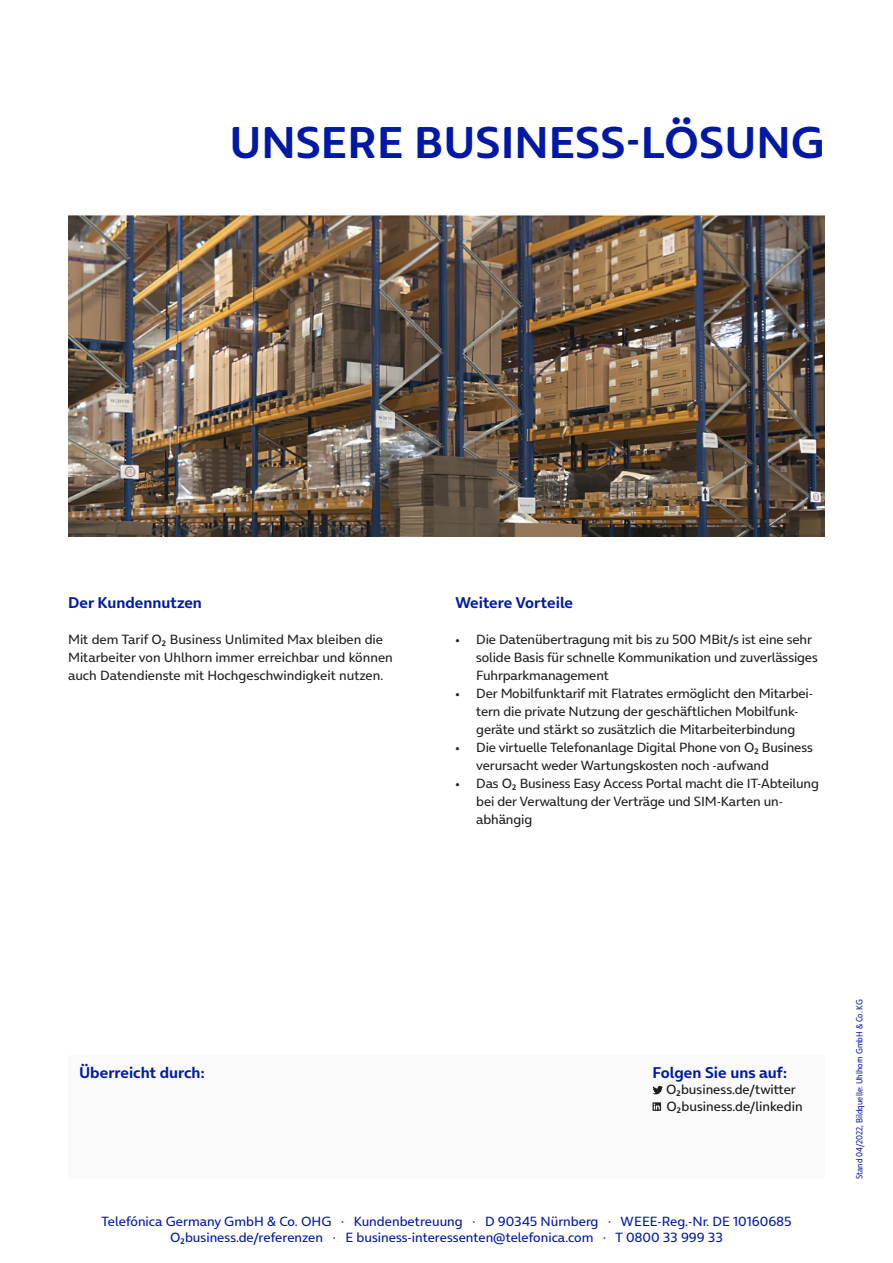
<style>
.page{position:relative;width:893px;height:1263px;background:#fff}
.page>*{position:absolute;margin:0;border:0;box-sizing:border-box;transform-origin:0 0}
.t1{font:700 45px "On Air";color:#0019a5}
.t2{font:700 15.75px "On Air";color:#0019a5}
.t3{font:13.5px/18px "On Air";letter-spacing:-.01em;color:#1f1f1f}
.t4{font:13.5px/16.5px "On Air";color:#0019a5;text-align:center}
.t5{font:13.5px/16.5px "On Air";color:#181716}
.t6{font:9px "On Air";color:#0019a5;scale:.87 1}
</style>
<div class="page">
<img style="left:68px;top:215px;width:757px;height:321px">
<div style="left:68px;top:1056px;width:757px;height:123px;background:#fafafa"></div>
<svg style="left:652px;top:1086px;width:11px;height:8px"></svg>
<svg style="left:652px;top:1102px;width:9px;height:9px"></svg>
<h1 class="t1" style="left:229px;top:104px;width:597px">UNSERE BUSINESS-LÖSUNG</h1>
<p class="t2" style="left:68px;top:589px;width:135px">Der Kundennutzen</p>
<p class="t3" style="left:68px;top:629px;width:326px">Mit dem Tarif π Business Unlimited Max bleiben die<br>Mitarbeiter von Uhlhorn immer erreichbar und können auch Datendienste mit Hochgeschwindigkeit nutzen.</p>
<p class="t2" style="left:455px;top:589px;width:120px">Weitere Vorteile</p>
<p class="t3" style="left:476px;top:629px;width:343px;text-indent:-21px">• Die Datenübertragung mit bis zu 500 MBit/s ist eine sehr solide Basis für schnelle Kommunikation und zuverlässiges<br>Fuhrparkmanagement</p>
<p class="t3" style="left:455px;top:683px;width:360px;text-align:center">• Der Mobilfunktarif mit Flatrates ermöglicht den Mitarbei&shy;tern die private Nutzung der geschäftlichen Mobilfunk&shy;geräte und stärkt so zusätzlich die Mitarbeiterbindung</p>
<p class="t3" style="left:476px;top:737px;width:338px;text-indent:-21px">• Die virtuelle Telefonanlage Digital Phone von π Business verursacht weder Wartungskosten noch -aufwand</p>
<p class="t3" style="left:476px;top:773px;width:344px;text-indent:-21px">• Das π Business Easy Access Portal macht die IT-Abteilung bei der Verwaltung der Verträge und SIM-Karten un&shy;abhängig</p>
<p class="t2" style="left:79px;top:1059px;width:127px">Überreicht durch:</p>
<p class="t2" style="left:652px;top:1059px;width:136px">Folgen Sie uns auf:</p>
<p class="t5" style="left:666px;top:1080px;width:138px">πbusiness.de/twitter πbusiness.de/linkedin</p>
<p class="t4" style="left:101px;top:1211px;width:692px">Telefónica Germany GmbH &amp; Co. OHG · Kundenbetreuung · D 90345 Nürnberg · WEEE-Reg.-Nr. DE 10160685 πbusiness.de/referenzen · E business-interessenten@telefonica.com · T 0800 33 999 33</p>
<p class="t6" style="left:852px;top:1179px;width:208px;rotate:-90deg">Stand 04/2022, Bildquelle: Uhlhorn GmbH &amp; Co. KG</p>
</div>
